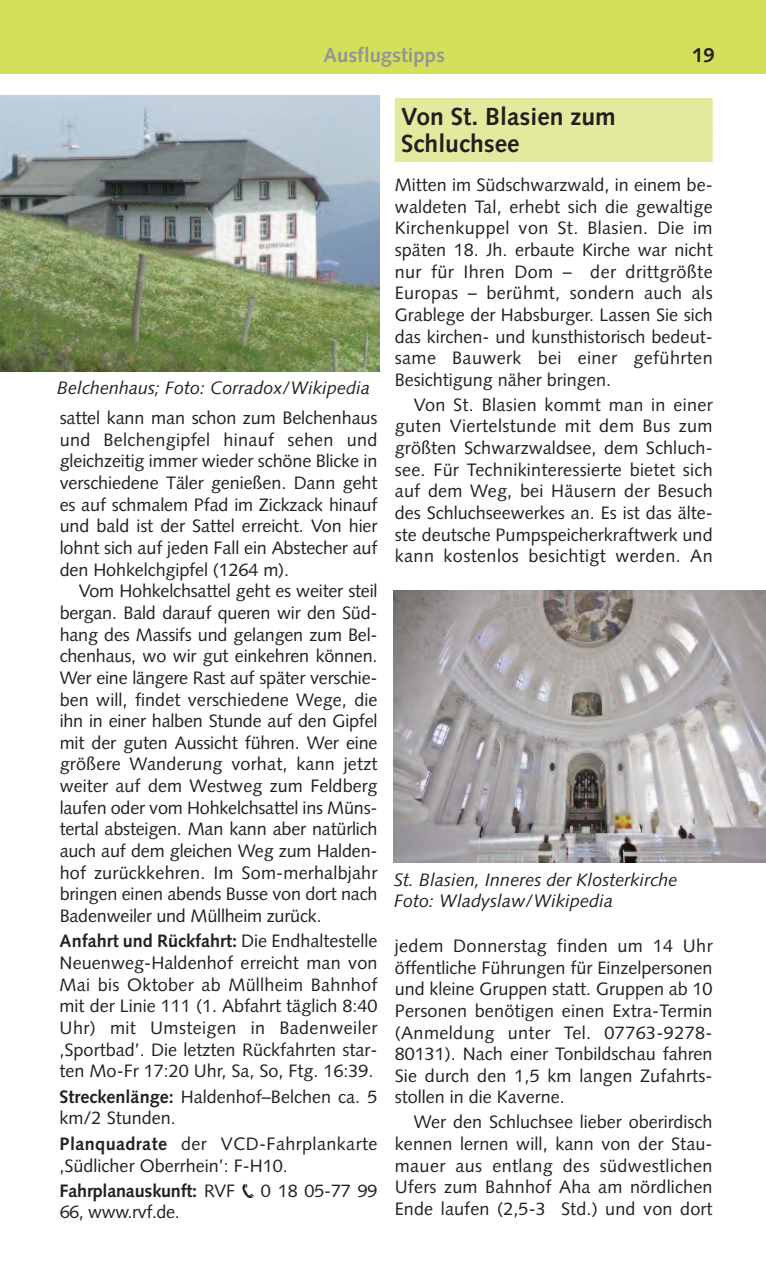
<style>
.page{position:relative;width:766px;height:1276px;background:#fff}
.page>*{position:absolute;margin:0;border:0;box-sizing:border-box;transform-origin:0 0}
.t1{font:700 24.75px/27px "Syntax";color:#231f20}
.t2{font:700 20.25px "Syntax";color:#939598}
.t3{font:700 20.25px "Syntax";color:#231f20}
.t4{font:18px/21.6px "Syntax";color:#231f20;text-align:justify}
.t5{font:italic 18px/21.6px "Syntax";color:#231f20}
.t6{font:700 18px "Syntax";letter-spacing:-.01em;color:#231f20}
.t7{font:18px "Syntax";letter-spacing:-.02em;color:#231f20}
.s1{font-weight:700}
.s2{font-weight:400}
</style>
<div class="page">
<div style="left:0;top:0;width:765px;height:73px;background:#d4e05a"></div>
<div style="left:394px;top:98px;width:318px;height:38px;background:#e3ea9d"></div>
<div style="left:394px;top:135px;width:318px;height:27px;background:#e3ea9d"></div>
<img style="left:0;top:96px;width:379px;height:275px">
<img style="left:393px;top:590px;width:372px;height:272px">
<p class="t2" style="left:323px;top:47px;width:123px">Ausflugstipps</p>
<p class="t3" style="left:692px;top:47px;width:24px">19</p>
<p class="t5" style="left:57px;top:378px;width:314px">Belchenhaus; Foto: Corradox/Wikipedia</p>
<p class="t4" style="left:60px;top:409px;width:319px">sattel kann man schon zum Belchenhaus und Belchengipfel hinauf sehen und gleichzeitig immer wieder schöne Blicke in verschiedene Täler genießen. Dann geht es auf schmalem Pfad im Zickzack hinauf und bald ist der Sattel erreicht. Von hier lohnt sich auf jeden Fall ein Abstecher auf den Hohkelchgipfel (1264 m).</p>
<p class="t4" style="left:60px;top:582px;width:319px;text-indent:19px">Vom Hohkelchsattel geht es weiter steil bergan. Bald darauf queren wir den Süd&shy;hang des Massifs und gelangen zum Bel&shy;chenhaus, wo wir gut einkehren können.<br>Wer eine längere Rast auf später verschie&shy;ben will, findet verschiedene Wege, die ihn in einer halben Stunde auf den Gipfel mit der guten Aussicht führen. Wer eine größere Wanderung vorhat, kann jetzt weiter auf dem Westweg zum Feldberg laufen oder vom Hohkelchsattel ins Müns&shy;tertal absteigen. Man kann aber natürlich auch auf dem gleichen Weg zum Halden&shy;hof zurückkehren. Im Som-merhalbjahr bringen einen abends Busse von dort nach Badenweiler und Müllheim zurück.</p>
<p class="t4" style="left:60px;top:932px;width:319px"><span class="s1">Anfahrt und Rückfahrt:</span> Die Endhaltestelle Neuenweg-Haldenhof erreicht man von Mai bis Oktober ab Müllheim Bahnhof mit der Linie 111 (1. Abfahrt täglich 8:40<br>Uhr) mit Umsteigen in Badenweiler ,Sportbad’. Die letzten Rückfahrten star&shy;ten Mo-Fr 17:20 Uhr, Sa, So, Ftg. 16:39.</p>
<p class="t4" style="left:60px;top:1087px;width:319px"><span class="s1">Streckenlänge:</span> Haldenhof–Belchen ca. 5 km/2 Stunden.</p>
<p class="t4" style="left:60px;top:1134px;width:319px"><span class="s1">Planquadrate</span> der VCD-Fahrplankarte ,Südlicher Oberrhein’: F-H10.</p>
<p class="t6" style="left:60px;top:1183px;width:177px">Fahrplanauskunft: <span class="s2">RVF</span></p>
<p class="t4" style="left:261px;top:1181px;width:118px">0 18 05-77 99</p>
<p class="t7" style="left:60px;top:1204px;width:122px">66, www.rvf.de.</p>
<h1 class="t1" style="left:401px;top:106px;width:216px">Von St. Blasien zum<br>Schluchsee</h1>
<p class="t4" style="left:394px;top:176px;width:319px">Mitten im Südschwarzwald, in einem be&shy;waldeten Tal, erhebt sich die gewaltige Kirchenkuppel von St. Blasien. Die im späten 18. Jh. erbaute Kirche war nicht nur für Ihren Dom – der drittgrößte Europas – berühmt, sondern auch als Grablege der Habsburger. Lassen Sie sich das kirchen- und kunsthistorisch bedeut&shy;same Bauwerk bei einer geführten Besichtigung näher bringen.</p>
<p class="t4" style="left:394px;top:395px;width:319px;text-indent:19px">Von St. Blasien kommt man in einer guten Viertelstunde mit dem Bus zum größten Schwarzwaldsee, dem Schluch&shy;see. Für Technikinteressierte bietet sich auf dem Weg, bei Häusern der Besuch des Schluchseewerkes an. Es ist das älte&shy;ste deutsche Pumpspeicherkraftwerk und kann kostenlos besichtigt werden. An</p>
<p class="t5" style="left:394px;top:870px;width:284px">St. Blasien, Inneres der Klosterkirche<br>Foto: Wladyslaw/Wikipedia</p>
<p class="t4" style="left:394px;top:936px;width:319px">jedem Donnerstag finden um 14 Uhr öffentliche Führungen für Einzelpersonen und kleine Gruppen statt. Gruppen ab 10<br>Personen benötigen einen Extra-Termin (Anmeldung unter Tel. 07763-9278- 80131). Nach einer Tonbildschau fahren Sie durch den 1,5 km langen Zufahrts&shy;stollen in die Kaverne.</p>
<p class="t4" style="left:394px;top:1113px;width:319px;text-indent:19px">Wer den Schluchsee lieber oberirdisch kennen lernen will, kann von der Stau&shy;mauer aus entlang des südwestlichen Ufers zum Bahnhof Aha am nördlichen Ende laufen (2,5-3 Std.) und von dort</p>
</div>
